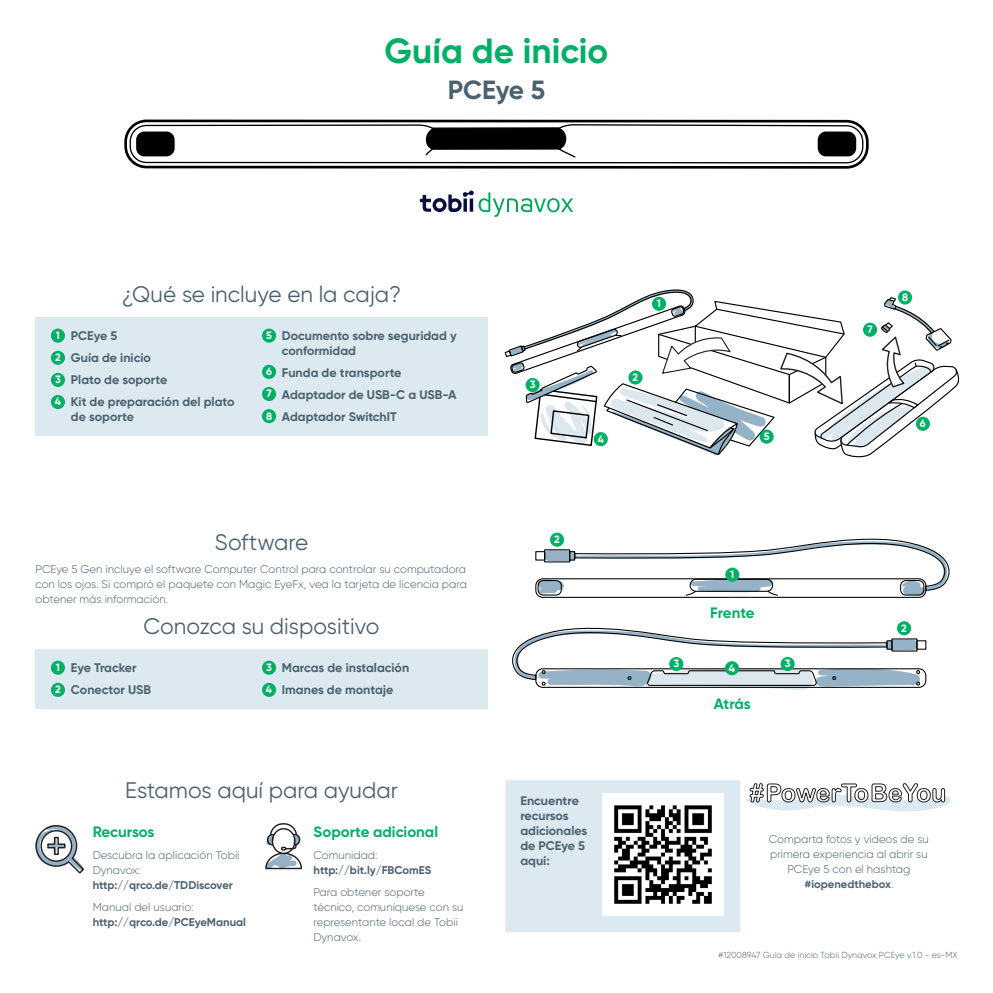
<style>
.page{position:relative;width:993px;height:993px;background:#fff}
.page>*{position:absolute;margin:0;border:0;box-sizing:border-box;transform-origin:0 0}
.Title_1{font:700 35px "Gilroy";color:#00af66}
.Title_2{font:700 26.25px "Gilroy";letter-spacing:-.01em;color:#4b6170}
.Section_Title{font:22.5px "Gilroy";color:#4b6170}
.Subhead_1{font:700 15px "Gilroy";color:#00af66}
.Paragraph_1{font:700 15px "Gilroy";letter-spacing:-.01em;color:#00af66}
.Subhead_2{font:700 12.5px/15px "Gilroy";color:#4b6170}
.Paragraph_1-2{font:300 11.25px/15px "Gilroy";color:#4b6170}
.Paragraph_1-3{font:700 11.25px/15px "Gilroy";color:#4b6170}
.t1{font:700 10.62px "Gilroy";color:#fff}
.Paragraph_1-4{font:300 8.75px "Gilroy";color:#4b6170}
.s1{font-weight:700}
.s2{font-weight:300}
</style>
<div class="page">
<svg style="left:419px;top:190px;width:154px;height:27px"></svg>
<svg style="left:124px;top:119px;width:745px;height:50px"></svg>
<div style="left:817px;top:131px;width:38px;height:25px;background:#000;border-radius:8px"></div>
<svg style="left:504px;top:289px;width:456px;height:169px"></svg>
<div style="left:35px;top:317px;width:452px;height:118px;background:#dce9f0"></div>
<div style="left:51px;top:328px;width:14px;height:14px;background:#00af66;border-radius:50%"></div>
<svg style="left:651px;top:296px;width:15px;height:15px"></svg>
<div style="left:262px;top:328px;width:14px;height:14px;background:#00af66;border-radius:50%"></div>
<div style="left:759px;top:429px;width:14px;height:14px;background:#00af66;border-radius:50%"></div>
<div style="left:51px;top:350px;width:14px;height:15px;background:#00af66;border-radius:50%"></div>
<div style="left:628px;top:370px;width:14px;height:14px;background:#00af66;border-radius:50%"></div>
<div style="left:262px;top:365px;width:14px;height:14px;background:#00af66;border-radius:50%"></div>
<div style="left:915px;top:416px;width:14px;height:14px;background:#00af66;border-radius:50%"></div>
<div style="left:51px;top:373px;width:14px;height:14px;background:#00af66;border-radius:50%"></div>
<div style="left:593px;top:432px;width:14px;height:14px;background:#00af66;border-radius:50%"></div>
<div style="left:262px;top:387px;width:14px;height:14px;background:#00af66;border-radius:50%"></div>
<div style="left:862px;top:322px;width:14px;height:14px;background:#00af66;border-radius:50%"></div>
<div style="left:51px;top:395px;width:14px;height:14px;background:#00af66;border-radius:50%"></div>
<div style="left:525px;top:378px;width:14px;height:14px;background:#00af66;border-radius:50%"></div>
<div style="left:262px;top:409px;width:14px;height:14px;background:#00af66;border-radius:50%"></div>
<div style="left:897px;top:290px;width:14px;height:14px;background:#00af66;border-radius:50%"></div>
<svg style="left:512px;top:625px;width:407px;height:64px"></svg>
<div style="left:535px;top:578px;width:391px;height:19px;border:1px solid #000;border-radius:7px"></div>
<svg style="left:537px;top:538px;width:413px;height:58px"></svg>
<div style="left:569px;top:551px;width:6px;height:9px;border:1px solid #000"></div>
<div style="left:535px;top:551px;width:10px;height:9px;border:1px solid #000"></div>
<div style="left:35px;top:649px;width:452px;height:60px;background:#dce9f0"></div>
<div style="left:51px;top:660px;width:14px;height:14px;background:#00af66;border-radius:50%"></div>
<div style="left:262px;top:660px;width:14px;height:14px;background:#00af66;border-radius:50%"></div>
<div style="left:51px;top:682px;width:14px;height:14px;background:#00af66;border-radius:50%"></div>
<div style="left:262px;top:682px;width:14px;height:14px;background:#00af66;border-radius:50%"></div>
<div style="left:724px;top:661px;width:14px;height:14px;background:#00af66;border-radius:50%"></div>
<div style="left:550px;top:532px;width:14px;height:14px;background:#00af66;border-radius:50%"></div>
<div style="left:896px;top:621px;width:14px;height:14px;background:#00af66;border-radius:50%"></div>
<div style="left:725px;top:567px;width:14px;height:14px;background:#00af66;border-radius:50%"></div>
<div style="left:669px;top:656px;width:14px;height:14px;background:#00af66;border-radius:50%"></div>
<div style="left:780px;top:656px;width:14px;height:14px;background:#00af66;border-radius:50%"></div>
<svg style="left:265px;top:823px;width:37px;height:46px"></svg>
<svg style="left:35px;top:825px;width:49px;height:48px"></svg>
<svg style="left:746px;top:783px;width:204px;height:28px"></svg>
<div style="left:505px;top:780px;width:235px;height:151px;background:#dce9f0"></div>
<img style="left:602px;top:793px;width:121px;height:122px">
<p class="Title_1" style="left:384px;top:29px;width:225px">Guía de inicio</p>
<p class="Title_2" style="left:447px;top:73px;width:99px">PCEye 5</p>
<p class="t1" style="left:56px;top:328px;width:6px">1</p>
<p class="t1" style="left:55px;top:350px;width:7px">2</p>
<p class="t1" style="left:55px;top:373px;width:7px">3</p>
<p class="t1" style="left:55px;top:395px;width:8px">4</p>
<p class="Section_Title" style="left:122px;top:280px;width:280px">¿Qué se incluye en la caja?</p>
<p class="Subhead_2" style="left:71px;top:327px;width:48px">PCEye 5</p>
<p class="Subhead_2" style="left:71px;top:350px;width:81px">Guía de inicio</p>
<p class="Subhead_2" style="left:71px;top:372px;width:98px">Plato de soporte</p>
<p class="Subhead_2" style="left:71px;top:394px;width:165px">Kit de preparación del plato de soporte</p>
<p class="t1" style="left:266px;top:328px;width:7px">5</p>
<p class="t1" style="left:266px;top:365px;width:7px">6</p>
<p class="t1" style="left:266px;top:387px;width:7px">7</p>
<p class="t1" style="left:266px;top:409px;width:8px">8</p>
<p class="Subhead_2" style="left:282px;top:327px;width:176px">Documento sobre seguridad y conformidad</p>
<p class="Subhead_2" style="left:282px;top:365px;width:121px">Funda de transporte</p>
<p class="Subhead_2" style="left:282px;top:387px;width:176px">Adaptador de USB-C a USB-A</p>
<p class="Subhead_2" style="left:282px;top:409px;width:116px">Adaptador SwitchIT</p>
<p class="Section_Title" style="left:215px;top:528px;width:95px">Software</p>
<p class="Paragraph_1-2" style="left:35px;top:561px;width:433px;text-align:justify">PCEye 5 Gen incluye el software Computer Control para controlar su computadora con los ojos. Si compró el paquete con Magic EyeFx, vea la tarjeta de licencia para obtener más información.</p>
<p class="Section_Title" style="left:144px;top:612px;width:237px">Conozca su dispositivo</p>
<p class="Subhead_2" style="left:71px;top:659px;width:67px">Eye Tracker</p>
<p class="Subhead_2" style="left:71px;top:681px;width:81px">Conector USB</p>
<p class="t1" style="left:56px;top:660px;width:6px">1</p>
<p class="t1" style="left:266px;top:660px;width:7px">3</p>
<p class="t1" style="left:55px;top:682px;width:7px">2</p>
<p class="t1" style="left:266px;top:682px;width:8px">4</p>
<p class="Subhead_2" style="left:282px;top:659px;width:129px">Marcas de instalación</p>
<p class="Subhead_2" style="left:282px;top:681px;width:113px">Imanes de montaje</p>
<p class="Section_Title" style="left:125px;top:776px;width:274px">Estamos aquí para ayudar</p>
<p class="Paragraph_1" style="left:93px;top:821px;width:63px">Recursos</p>
<p class="Paragraph_1-2" style="left:93px;top:846px;width:148px">Descubra la aplicación Tobii<br>Dynavox: <span class="s1">http://qrco.de/TDDiscover</span></p>
<p class="Paragraph_1-3" style="left:93px;top:898px;width:155px"><span class="s2">Manual del usuario: </span>http://qrco.de/PCEyeManual</p>
<p class="Subhead_1" style="left:313px;top:821px;width:126px">Soporte adicional</p>
<p class="Paragraph_1-3" style="left:313px;top:846px;width:119px"><span class="s2">Comunidad: </span>http://bit.ly/FBComES</p>
<p class="Paragraph_1-2" style="left:313px;top:883px;width:151px">Para obtener soporte técnico, comuníquese con su representante local de Tobii<br>Dynavox.</p>
<p class="t1" style="left:529px;top:378px;width:7px">3</p>
<p class="t1" style="left:597px;top:432px;width:8px">4</p>
<p class="t1" style="left:656px;top:297px;width:6px">1</p>
<p class="t1" style="left:632px;top:370px;width:7px">2</p>
<p class="t1" style="left:763px;top:429px;width:7px">5</p>
<p class="t1" style="left:867px;top:322px;width:7px">7</p>
<p class="t1" style="left:901px;top:290px;width:8px">8</p>
<p class="t1" style="left:919px;top:416px;width:7px">6</p>
<p class="t1" style="left:554px;top:532px;width:7px">2</p>
<p class="Subhead_2" style="left:520px;top:793px;width:68px">Encuentre recursos adicionales de PCEye 5 aquí:</p>
<p class="t1" style="left:730px;top:567px;width:6px">1</p>
<p class="Subhead_1" style="left:710px;top:602px;width:46px">Frente</p>
<p class="t1" style="left:673px;top:656px;width:7px">3</p>
<p class="t1" style="left:784px;top:656px;width:7px">3</p>
<p class="t1" style="left:728px;top:661px;width:8px">4</p>
<p class="Subhead_1" style="left:713px;top:694px;width:38px">Atrás</p>
<p class="t1" style="left:901px;top:621px;width:7px">2</p>
<p class="Paragraph_1-2" style="left:768px;top:830px;width:161px;text-align:center">Comparta fotos y videos de su primera experiencia al abrir su<br>PCEye 5 con el hashtag <span class="s1">#iopenedthebox</span>.</p>
<p class="Paragraph_1-4" style="left:718px;top:948px;width:241px">#12008947 Guía de inicio Tobii Dynavox PCEye v.1.0 - es-MX</p>
</div>
